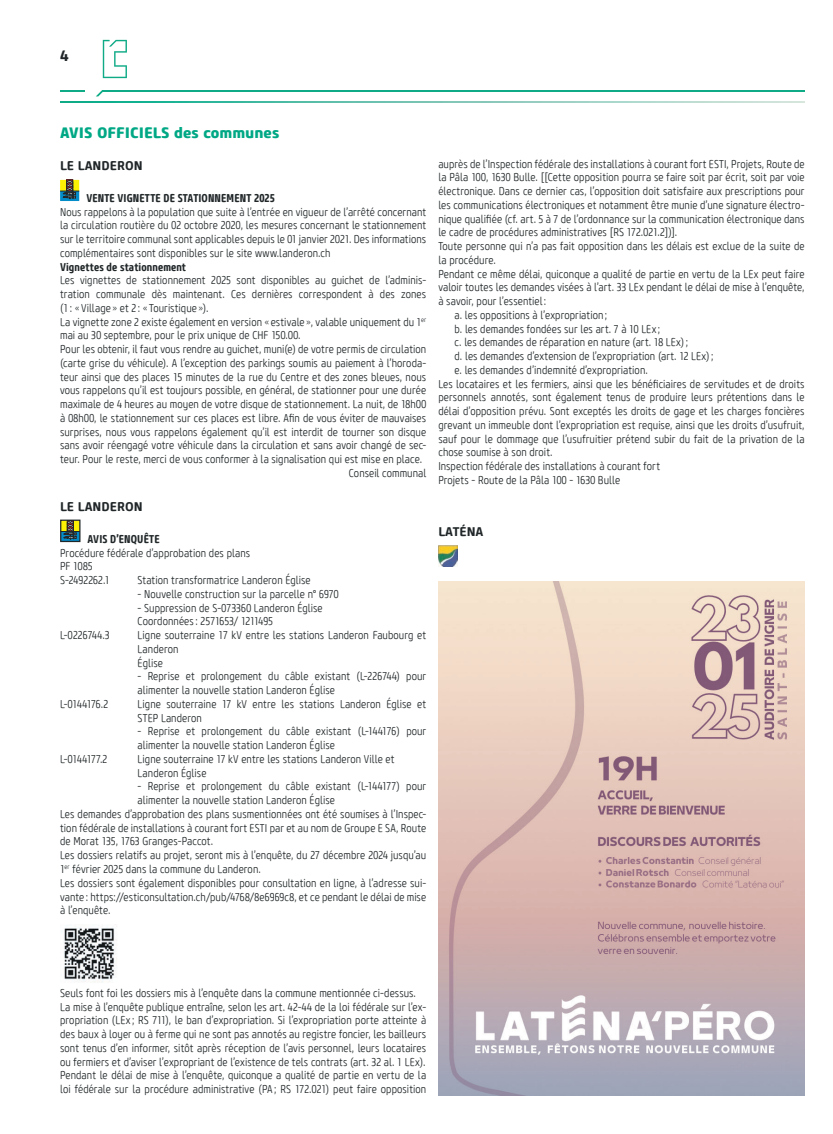
<style>
.page{position:relative;width:833px;height:1134px;background:#fff}
.page>*{position:absolute;margin:0;border:0;box-sizing:border-box;transform-origin:0 0}
.t1{font:800 15px "Core Sans M75";color:#00a885}
.t2{font:700 15px "Core Sans M65";color:#212729}
.t3{font:700 12.5px "Core Sans M65";color:#212729}
.t4{font:300 11.25px/13.8px "Core Sans M37 Cn";letter-spacing:.005em;color:#212729}
.t5{font:700 11.25px "Core Sans M67 Cn";letter-spacing:.01em;color:#212729}
.t6{font:300 11.25px "Core Sans M37 Cn";letter-spacing:-.02em;color:#212729}
</style>
<div class="page">
<svg style="left:103px;top:40px;width:24px;height:38px"></svg>
<svg style="left:60px;top:101px;width:744px;height:2px"></svg>
<hr style="left:102px;top:90px;width:702px;height:2px;background:#0fab86">
<hr style="left:60px;top:90px;width:25px;height:2px;background:#0fab86">
<svg style="left:96px;top:90px;width:7px;height:6px"></svg>
<svg style="left:62px;top:539px;width:16px;height:1px"></svg>
<svg style="left:62px;top:522px;width:16px;height:17px"></svg>
<div style="left:60px;top:520px;width:20px;height:22px;border:1px solid #212729"></div>
<img style="left:61px;top:927px;width:56px;height:56px">
<div style="left:60px;top:191px;width:19px;height:10px;background:#048cc9"></div>
<svg style="left:60px;top:180px;width:19px;height:19px"></svg>
<img style="left:438px;top:546px;width:19px;height:21px">
<img style="left:438px;top:581px;width:366px;height:514px">
<h1 class="t2" style="left:60px;top:46px;width:10px">4</h1>
<h1 class="t1" style="left:60px;top:123px;width:221px">AVIS OFFICIELS des communes</h1>
<p class="t3" style="left:60px;top:158px;width:84px">LE LANDERON</p>
<p class="t5" style="left:86px;top:191px;width:190px">VENTE VIGNETTE DE STATIONNEMENT 2025</p>
<p class="t4" style="left:60px;top:205px;width:368px;text-align:justify">Nous rappelons à la population que suite à l’entrée en vigueur de l’arrêté concernant la circulation routière du 02 octobre 2020, les mesures concernant le stationnement sur le territoire communal sont applicables depuis le 01 janvier 2021. Des informations complémentaires sont disponibles sur le site www.landeron.ch</p>
<p class="t5" style="left:60px;top:259px;width:127px">Vignettes de stationnement</p>
<p class="t4" style="left:60px;top:274px;width:368px">Les vignettes de stationnement 2025 sont disponibles au guichet de l’adminis-</p>
<p class="t4" style="left:60px;top:288px;width:367px">tration communale dès maintenant. Ces dernières correspondent à des zones</p>
<p class="t4" style="left:60px;top:301px;width:150px">(1 : « Village » et 2 : « Touristique »).</p>
<p class="t4" style="left:60px;top:315px;width:368px">La vignette zone 2 existe également en version « estivale », valable uniquement du 1<sup>er</sup></p>
<p class="t4" style="left:60px;top:329px;width:242px">mai au 30 septembre, pour le prix unique de CHF 150.00.</p>
<p class="t4" style="left:60px;top:343px;width:368px">Pour les obtenir, il faut vous rendre au guichet, muni(e) de votre permis de circulation</p>
<p class="t4" style="left:60px;top:356px;width:368px">(carte grise du véhicule). A l’exception des parkings soumis au paiement à l’horoda-</p>
<p class="t4" style="left:60px;top:370px;width:368px">teur ainsi que des places 15 minutes de la rue du Centre et des zones bleues, nous</p>
<p class="t4" style="left:60px;top:384px;width:368px">vous rappelons qu’il est toujours possible, en général, de stationner pour une durée</p>
<p class="t4" style="left:60px;top:398px;width:368px">maximale de 4 heures au moyen de votre disque de stationnement. La nuit, de 18h00</p>
<p class="t4" style="left:60px;top:411px;width:368px">à 08h00, le stationnement sur ces places est libre. Afin de vous éviter de mauvaises</p>
<p class="t4" style="left:60px;top:425px;width:368px">surprises, nous vous rappelons également qu’il est interdit de tourner son disque</p>
<p class="t4" style="left:60px;top:439px;width:368px">sans avoir réengagé votre véhicule dans la circulation et sans avoir changé de sec-</p>
<p class="t4" style="left:60px;top:453px;width:363px">teur. Pour le reste, merci de vous conformer à la signalisation qui est mise en place.</p>
<p class="t4" style="left:349px;top:466px;width:79px">Conseil communal</p>
<p class="t3" style="left:60px;top:499px;width:84px">LE LANDERON</p>
<p class="t5" style="left:88px;top:532px;width:74px">AVIS D’ENQUÊTE</p>
<p class="t4" style="left:60px;top:546px;width:191px">Procédure fédérale d’approbation des plans<br>PF 1085<br>S-2492262.1</p>
<p class="t4" style="left:138px;top:574px;width:175px">Station transformatrice Landeron Église</p>
<p class="t4" style="left:138px;top:587px;width:202px">- Nouvelle construction sur la parcelle n° 6970</p>
<p class="t4" style="left:138px;top:601px;width:187px">- Suppression de S-073360 Landeron Église<br>Coordonnées: 2571653/ 1211495</p>
<p class="t4" style="left:60px;top:629px;width:51px">L-0226744.3</p>
<p class="t4" style="left:138px;top:629px;width:290px">Ligne souterraine 17 kV entre les stations Landeron Faubourg et<br>Landeron<br>Église</p>
<p class="t4" style="left:138px;top:670px;width:290px">- Reprise et prolongement du câble existant (L-226744) pour alimenter la nouvelle station Landeron Église</p>
<p class="t6" style="left:60px;top:697px;width:50px">L-0144176.2</p>
<p class="t4" style="left:138px;top:697px;width:290px">Ligne souterraine 17 kV entre les stations Landeron Église et<br>STEP Landeron</p>
<p class="t4" style="left:138px;top:725px;width:290px">- Reprise et prolongement du câble existant (L-144176) pour alimenter la nouvelle station Landeron Église</p>
<p class="t6" style="left:60px;top:752px;width:49px">L-0144177.2</p>
<p class="t4" style="left:138px;top:752px;width:258px">Ligne souterraine 17 kV entre les stations Landeron Ville et<br>Landeron Église</p>
<p class="t4" style="left:138px;top:780px;width:290px">- Reprise et prolongement du câble existant (L-144177) pour</p>
<p class="t4" style="left:138px;top:794px;width:199px">alimenter la nouvelle station Landeron Église</p>
<p class="t4" style="left:60px;top:807px;width:368px">Les demandes d’approbation des plans susmentionnées ont été soumises à l’Inspec-</p>
<p class="t4" style="left:60px;top:821px;width:368px">tion fédérale de installations à courant fort ESTI par et au nom de Groupe E SA, Route</p>
<p class="t4" style="left:60px;top:835px;width:154px">de Morat 135, 1763 Granges-Paccot.</p>
<p class="t4" style="left:60px;top:849px;width:368px">Les dossiers relatifs au projet, seront mis à l’enquête, du 27 décembre 2024 jusqu’au</p>
<p class="t4" style="left:60px;top:862px;width:202px">1<sup>er</sup> février 2025 dans la commune du Landeron.</p>
<p class="t4" style="left:60px;top:876px;width:368px">Les dossiers sont également disponibles pour consultation en ligne, à l’adresse sui-</p>
<p class="t4" style="left:60px;top:890px;width:368px">vante : https://esticonsultation.ch/pub/4768/8e6969c8, et ce pendant le délai de mise</p>
<p class="t4" style="left:60px;top:904px;width:52px">à l’enquête.</p>
<p class="t4" style="left:438px;top:157px;width:368px">auprès de l’Inspection fédérale des installations à courant fort ESTI, Projets, Route de</p>
<p class="t4" style="left:438px;top:171px;width:368px">la Pâla 100, 1630 Bulle. [[Cette opposition pourra se faire soit par écrit, soit par voie</p>
<p class="t4" style="left:438px;top:185px;width:368px">électronique. Dans ce dernier cas, l’opposition doit satisfaire aux prescriptions pour</p>
<p class="t4" style="left:438px;top:198px;width:368px">les communications électroniques et notamment être munie d’une signature électro-</p>
<p class="t4" style="left:438px;top:212px;width:368px">nique qualifiée (cf. art. 5 à 7 de l’ordonnance sur la communication électronique dans</p>
<p class="t4" style="left:438px;top:226px;width:240px">le cadre de procédures administratives [RS 172.021.2])].</p>
<p class="t4" style="left:438px;top:240px;width:368px">Toute personne qui n’a pas fait opposition dans les délais est exclue de la suite de</p>
<p class="t4" style="left:438px;top:253px;width:59px">la procédure.</p>
<p class="t4" style="left:438px;top:267px;width:368px">Pendant ce même délai, quiconque a qualité de partie en vertu de la LEx peut faire</p>
<p class="t4" style="left:438px;top:281px;width:368px">valoir toutes les demandes visées à l’art. 33 LEx pendant le délai de mise à l’enquête,</p>
<p class="t4" style="left:438px;top:295px;width:109px">à savoir, pour l’essentiel:</p>
<p class="t4" style="left:454px;top:308px;width:154px">a. les oppositions à l’expropriation ;</p>
<p class="t4" style="left:454px;top:322px;width:207px">b. les demandes fondées sur les art. 7 à 10 LEx ;</p>
<p class="t4" style="left:454px;top:336px;width:235px">c. les demandes de réparation en nature (art. 18 LEx);</p>
<p class="t4" style="left:454px;top:350px;width:260px">d. les demandes d’extension de l’expropriation (art. 12 LEx);</p>
<p class="t4" style="left:454px;top:363px;width:195px">e. les demandes d’indemnité d’expropriation.</p>
<p class="t4" style="left:438px;top:377px;width:368px">Les locataires et les fermiers, ainsi que les bénéficiaires de servitudes et de droits</p>
<p class="t4" style="left:438px;top:391px;width:368px">personnels annotés, sont également tenus de produire leurs prétentions dans le</p>
<p class="t4" style="left:438px;top:405px;width:368px">délai d’opposition prévu. Sont exceptés les droits de gage et les charges foncières</p>
<p class="t4" style="left:438px;top:418px;width:368px">grevant un immeuble dont l’expropriation est requise, ainsi que les droits d’usufruit,</p>
<p class="t4" style="left:438px;top:432px;width:368px">sauf pour le dommage que l’usufruitier prétend subir du fait de la privation de la</p>
<p class="t4" style="left:438px;top:446px;width:116px">chose soumise à son droit.</p>
<p class="t4" style="left:438px;top:460px;width:223px">Inspection fédérale des installations à courant fort</p>
<p class="t4" style="left:438px;top:473px;width:183px">Projets - Route de la Pâla 100 - 1630 Bulle</p>
<p class="t3" style="left:438px;top:524px;width:47px">LATÉNA</p>
<p class="t4" style="left:60px;top:986px;width:368px">Seuls font foi les dossiers mis à l’enquête dans la commune mentionnée ci-dessus.<br>La mise à l’enquête publique entraîne, selon les art. 42-44 de la loi fédérale sur l’ex&shy;propriation (LEx ; RS 711), le ban d’expropriation. Si l’expropriation porte atteinte à des baux à loyer ou à ferme qui ne sont pas annotés au registre foncier, les bailleurs sont tenus d’en informer, sitôt après réception de l’avis personnel, leurs locataires ou fermiers et d’aviser l’expropriant de l’existence de tels contrats (art. 32 al. 1 LEx).<br>Pendant le délai de mise à l’enquête, quiconque a qualité de partie en vertu de la loi fédérale sur la procédure administrative (PA ; RS 172.021) peut faire opposition</p>
</div>
